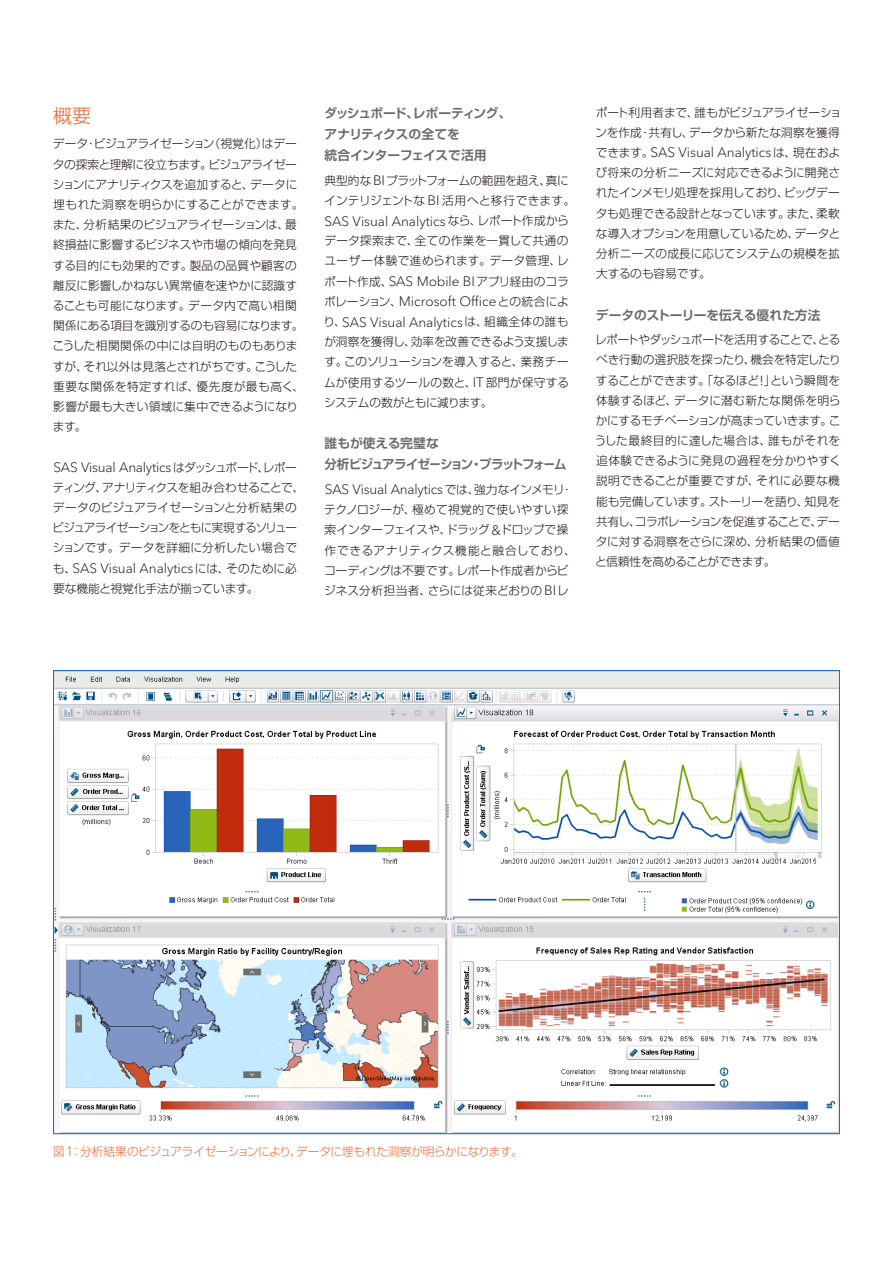
<style>
.page{position:relative;width:893px;height:1263px;background:#fff}
.page>*{position:absolute;margin:0;border:0;box-sizing:border-box;transform-origin:0 0}
.t1{font:300 19.2px "Shin Go Pr 6 N";color:#ec6b34}
.t2{font:300 13.5px/20.2px "Avenir Next W1 G";letter-spacing:-.005em;color:#221815}
.t3{font:700 12.75px/21.3px "Shin Go Pr 6 N De";letter-spacing:-.025em;color:#6d6c6c}
.t4{font:300 11.7px/20.2px "Shin Go Pr 6 N";color:#221815}
.t5{font:300 11.7px/20.2px "Shin Go Pr 6 N";letter-spacing:-.025em;color:#221815}
.t6{font:300 11.7px "Shin Go Pr 6 N";letter-spacing:-.03em;color:#ec6b34}
.s1{font-family:"Shin Go Pr 6 N";font-size:11.7px}
.s2{font-family:"Avenir Next W1 G";font-size:13.5px}
</style>
<div class="page">
<img style="left:55px;top:672px;width:783px;height:460px">
<h1 class="t1" style="left:53px;top:100px;width:40px">概要</h1>
<p class="t4" style="left:52px;top:133px;width:253px">データ・ビジュアライゼーション（視覚化）はデータの探索と理解に役立ちます。ビジュアライゼーションにアナリティクスを追加すると、データに埋もれた洞察を明らかにすることができます。また、分析結果のビジュアライゼーションは、最終損益に影響するビジネスや市場の傾向を発見する目的にも効果的です。製品の品質や顧客の離反に影響しかねない異常値を速やかに認識することも可能になります。データ内で高い相関関係にある項目を識別するのも容易になります。こうした相関関係の中には自明のものもありますが、それ以外は見落とされがちです。こうした重要な関係を特定すれば、優先度が最も高く、影響が最も大きい領域に集中できるようになります。</p>
<p class="t2" style="left:53px;top:457px;width:245px">SAS Visual Analytics<span class="s1">はダッシュボード、レポー</span></p>
<p class="t5" style="left:53px;top:476px;width:253px">ティング、アナリティクスを組み合わせることで、データのビジュアライゼーションと分析結果のビジュアライゼーションをともに実現するソリューションです。データを詳細に分析したい場合で</p>
<p class="t2" style="left:53px;top:558px;width:245px"><span class="s1">も、</span>SAS Visual Analytics<span class="s1">には、そのために必</span></p>
<p class="t4" style="left:53px;top:577px;width:207px">要な機能と視覚化手法が揃っています。</p>
<p class="t3" style="left:324px;top:101px;width:188px">ダッシュボード、レポーティング、アナリティクスの全てを<br>統合インターフェイスで活用</p>
<p class="t4" style="left:324px;top:169px;width:252px">典型的な<span class="s2">BI</span>プラットフォームの範囲を超え、真にインテリジェントな <span class="s2">BI</span> 活用へと移行できます。</p>
<p class="t2" style="left:325px;top:211px;width:246px">SAS Visual Analytics <span class="s1">なら、レポート作成から</span></p>
<p class="t4" style="left:324px;top:230px;width:246px;text-align:justify">データ探索まで、全ての作業を一貫して共通のユーザー体験で進められます。データ管理、レポート作成、<span class="s2">SAS Mobile BI</span>アプリ経由のコラ</p>
<p class="t2" style="left:324px;top:291px;width:247px"><span class="s1">ボレーション、</span>Microsoft Office<span class="s1">との統合により、</span>SAS Visual Analytics<span class="s1">は、組織全体の誰も</span></p>
<p class="t4" style="left:324px;top:331px;width:246px;text-align:justify">が洞察を獲得し、効率を改善できるよう支援します。このソリューションを導入すると、業務チームが使用するツールの数と、<span class="s2">IT</span> 部門が保守するシステムの数がともに減ります。</p>
<p class="t3" style="left:325px;top:432px;width:243px">誰もが使える完璧な<br>分析ビジュアライゼーション・プラットフォーム</p>
<p class="t2" style="left:325px;top:480px;width:249px">SAS Visual Analytics<span class="s1">では、強力なインメモリ・</span></p>
<p class="t4" style="left:324px;top:499px;width:253px">テクノロジーが、極めて視覚的で使いやすい探索インターフェイスや、ドラッグ <span class="s2">&amp;</span>ドロップで操作できるアナリティクス機能と融合しており、コーディングは不要です。レポート作成者からビジネス分析担当者、さらには従来どおりの <span class="s2">BI</span>レ</p>
<p class="t4" style="left:596px;top:101px;width:248px">ポート利用者まで、誰もがビジュアライゼーションを作成・共有し、データから新たな洞察を獲得</p>
<p class="t2" style="left:596px;top:143px;width:246px"><span class="s1">できます。</span>SAS Visual Analytics<span class="s1">は、現在およ</span></p>
<p class="t4" style="left:596px;top:162px;width:246px;text-align:justify">び将来の分析ニーズに対応できるように開発されたインメモリ処理を採用しており、ビッグデータも処理できる設計となっています。また、柔軟な導入オプションを用意しているため、データと分析ニーズの成長に応じてシステムの規模を拡大するのも容易です。</p>
<p class="t3" style="left:596px;top:303px;width:226px">データのストーリーを伝える優れた方法</p>
<p class="t4" style="left:595px;top:328px;width:248px;text-align:justify">レポートやダッシュボードを活用することで、とるべき行動の選択肢を探ったり、機会を特定したりすることができます。「なるほど！」という瞬間を体験するほど、データに潜む新たな関係を明らかにするモチベーションが高まっていきます。こうした最終目的に達した場合は、誰もがそれを追体験できるように発見の過程を分かりやすく説明できることが重要ですが、それに必要な機能も完備しています。ストーリーを語り、知見を共有し、コラボレーションを促進することで、データに対する洞察をさらに深め、分析結果の価値と信頼性を高めることができます。</p>
<p class="t6" style="left:53px;top:1142px;width:471px">図<span class="s2">1</span>：分析結果のビジュアライゼーションにより、データに埋もれた洞察が明らかになります。</p>
</div>
